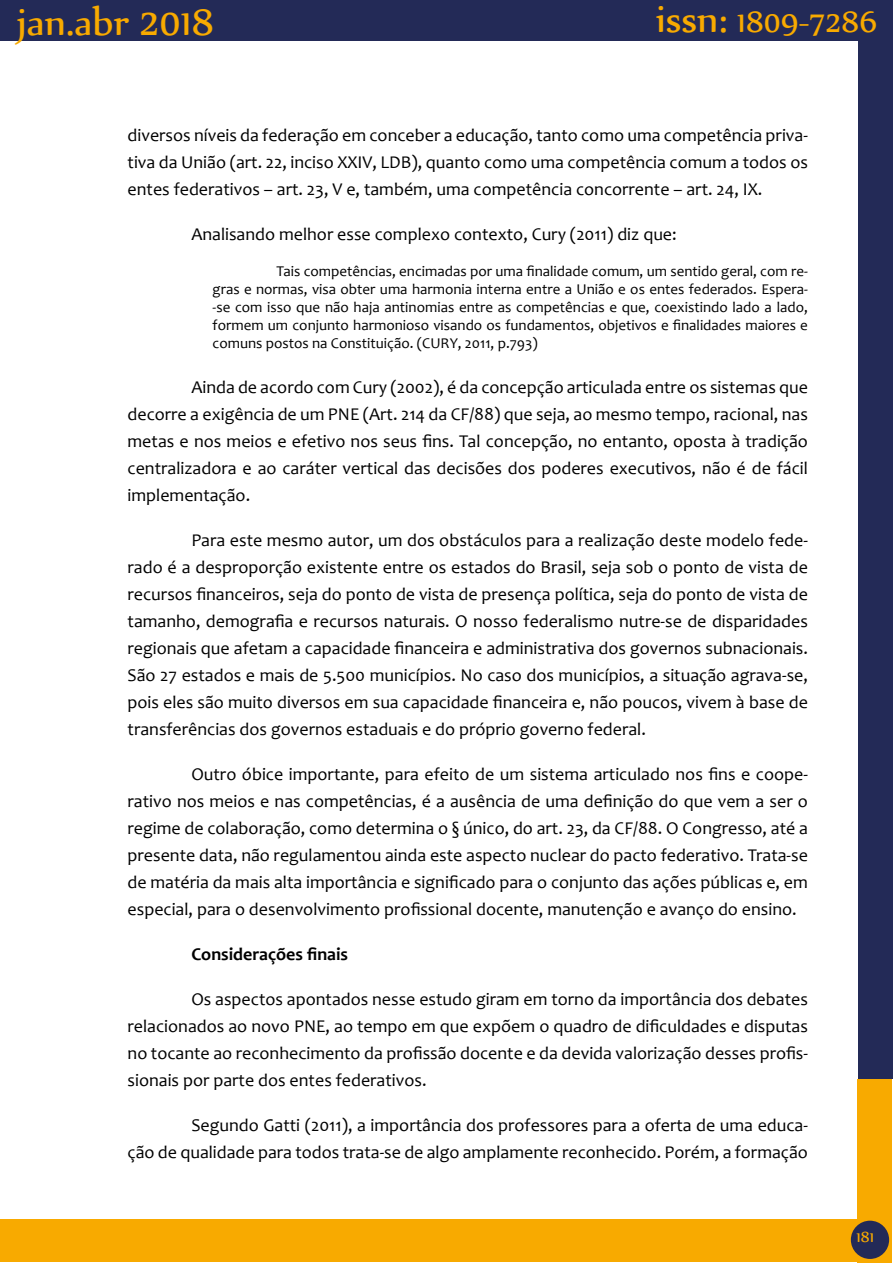
<style>
.page{position:relative;width:893px;height:1263px;background:#fff}
.page>*{position:absolute;margin:0;border:0;box-sizing:border-box;transform-origin:0 0}
.t1{font:45px "Nyala";color:#f8aa00}
.t2{font:36px "Nyala";color:#f8aa00}
.t3{font:18px/27px "Candara";color:#000;text-align:justify}
.t4{font:700 18px "Candara";color:#000}
.t5{font:18px "Nyala";color:#f8aa00}
.t6{font:15px/18px "Candara";color:#000;text-align:justify}
.s1{font-size:45px}
</style>
<div class="page">
<div style="left:858px;top:0;width:34px;height:1079px;background:#232a57"></div>
<div style="left:0;top:0;width:890px;height:41px;background:#232a57"></div>
<div style="left:857px;top:1079px;width:34px;height:184px;background:#f8aa00"></div>
<div style="left:0;top:1219px;width:860px;height:43px;background:#f8aa00"></div>
<div style="left:851px;top:1221px;width:38px;height:38px;background:#232a57;border-radius:50%"></div>
<h1 class="t1" style="left:17px;top:-6px;width:199px">jan.abr 2018</h1>
<h2 class="t2" style="left:656px;top:0;width:223px"><span class="s1">issn:</span> 1809-7286</h2>
<p class="t3" style="left:128px;top:121px;width:682px">diversos níveis da federação em conceber a educação, tanto como uma competência priva&shy;tiva da União (art. 22, inciso XXIV, LDB), quanto como uma competência comum a todos os entes federativos – art. 23, V e, também, uma competência concorrente – art. 24, IX.</p>
<p class="t3" style="left:191px;top:220px;width:487px">Analisando melhor esse complexo contexto, Cury (2011) diz que:</p>
<p class="t6" style="left:213px;top:262px;width:597px;text-indent:64px">Tais competências, encimadas por uma finalidade comum, um sentido geral, com re&shy;gras e normas, visa obter uma harmonia interna entre a União e os entes federados. Espera--se com isso que não haja antinomias entre as competências e que, coexistindo lado a lado, formem um conjunto harmonioso visando os fundamentos, objetivos e finalidades maiores e comuns postos na Constituição. (CURY, 2011, p.793)</p>
<p class="t3" style="left:128px;top:373px;width:682px;text-indent:64px">Ainda de acordo com Cury (2002), é da concepção articulada entre os sistemas que decorre a exigência de um PNE (Art. 214 da CF/88) que seja, ao mesmo tempo, racional, nas metas e nos meios e efetivo nos seus fins. Tal concepção, no entanto, oposta à tradição centralizadora e ao caráter vertical das decisões dos poderes executivos, não é de fácil implementação.</p>
<p class="t3" style="left:128px;top:526px;width:682px;text-indent:64px">Para este mesmo autor, um dos obstáculos para a realização deste modelo fede&shy;rado é a desproporção existente entre os estados do Brasil, seja sob o ponto de vista de recursos financeiros, seja do ponto de vista de presença política, seja do ponto de vista de tamanho, demografia e recursos naturais. O nosso federalismo nutre-se de disparidades regionais que afetam a capacidade financeira e administrativa dos governos subnacionais.<br>São 27 estados e mais de 5.500 municípios. No caso dos municípios, a situação agrava-se, pois eles são muito diversos em sua capacidade financeira e, não poucos, vivem à base de transferências dos governos estaduais e do próprio governo federal.</p>
<p class="t3" style="left:128px;top:760px;width:682px;text-indent:64px">Outro óbice importante, para efeito de um sistema articulado nos fins e coope&shy;rativo nos meios e nas competências, é a ausência de uma definição do que vem a ser o regime de colaboração, como determina o § único, do art. 23, da CF/88. O Congresso, até a presente data, não regulamentou ainda este aspecto nuclear do pacto federativo. Trata-se de matéria da mais alta importância e significado para o conjunto das ações públicas e, em especial, para o desenvolvimento profissional docente, manutenção e avanço do ensino.</p>
<p class="t4" style="left:191px;top:942px;width:158px">Considerações finais</p>
<p class="t3" style="left:128px;top:985px;width:682px;text-indent:64px">Os aspectos apontados nesse estudo giram em torno da importância dos debates relacionados ao novo PNE, ao tempo em que expõem o quadro de dificuldades e disputas no tocante ao reconhecimento da profissão docente e da devida valorização desses profis&shy;sionais por parte dos entes federativos.</p>
<p class="t3" style="left:128px;top:1111px;width:682px;text-align:right">Segundo Gatti (2011), a importância dos professores para a oferta de uma educa-<br>ção de qualidade para todos trata-se de algo amplamente reconhecido. Porém, a formação</p>
<p class="t5" style="left:856px;top:1226px;width:19px">181</p>
</div>
